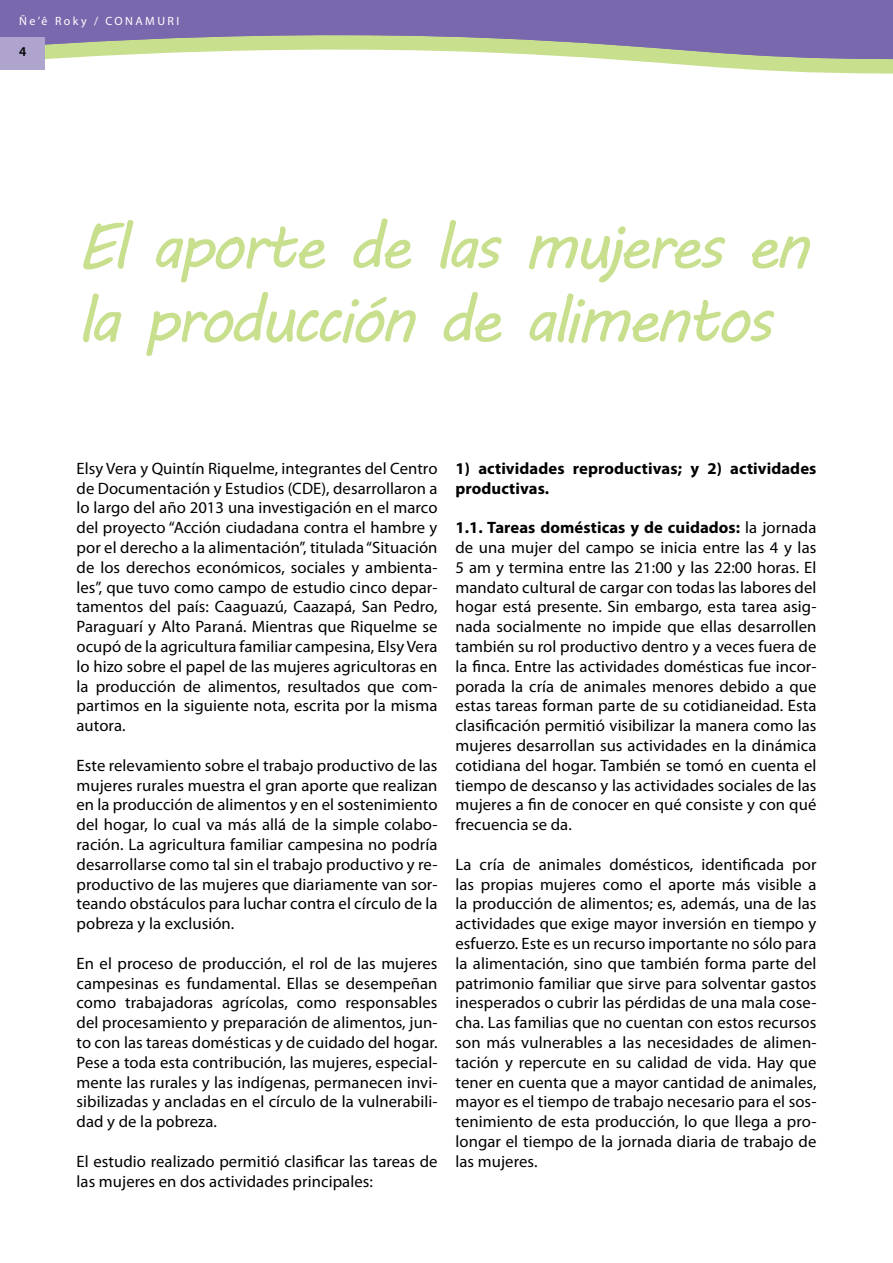
<style>
.page{position:relative;width:893px;height:1263px;background:#fff}
.page>*{position:absolute;margin:0;border:0;box-sizing:border-box;transform-origin:0 0}
.t1{font:64.5px/73.5px "MV Boli";letter-spacing:-.065em;color:#c8df8e}
.t2{font:16.5px/19.8px "Myriad Pro";letter-spacing:.005em;color:#000;text-align:justify}
.t3{font:700 16.5px/19.8px "Myriad Pro";letter-spacing:.005em;color:#000}
.t4{font:600 13.5px "Myriad Pro";color:#000}
.t5{font:12px "Myriad Pro";letter-spacing:.2em;color:#fff}
.s1{font-weight:700}
</style>
<div class="page">
<svg style="left:44px;top:60px;width:849px;height:14px"></svg>
<svg style="left:0;top:0;width:892px;height:60px"></svg>
<svg style="left:892px;top:0;width:1px;height:60px"></svg>
<div style="left:0;top:37px;width:44px;height:33px;background:#afa4ce"></div>
<p class="t5" style="left:19px;top:14px;width:161px">Ñe’ê Roky / CONAMURI</p>
<p class="t4" style="left:19px;top:43px;width:9px">4</p>
<h1 class="t1" style="left:77px;top:208px;width:734px">El aporte de las mujeres en la producción de alimentos</h1>
<p class="t2" style="left:77px;top:458px;width:362px">Elsy Vera y Quintín Riquelme, integrantes del Centro de Documentación y Estudios (CDE), desarrollaron a lo largo del año 2013 una investigación en el marco del proyecto “Acción ciudadana contra el hambre y por el derecho a la alimentación”, titulada “Situación de los derechos económicos, sociales y ambienta&shy;les”, que tuvo como campo de estudio cinco depar&shy;tamentos del país: Caaguazú, Caazapá, San Pedro, Paraguarí y Alto Paraná. Mientras que Riquelme se ocupó de la agricultura familiar campesina, Elsy Vera lo hizo sobre el papel de las mujeres agricultoras en la producción de alimentos, resultados que com&shy;partimos en la siguiente nota, escrita por la misma autora.</p>
<p class="t2" style="left:77px;top:755px;width:362px">Este relevamiento sobre el trabajo productivo de las mujeres rurales muestra el gran aporte que realizan en la producción de alimentos y en el sostenimiento del hogar, lo cual va más allá de la simple colabo&shy;ración. La agricultura familiar campesina no podría desarrollarse como tal sin el trabajo productivo y re&shy;productivo de las mujeres que diariamente van sor&shy;teando obstáculos para luchar contra el círculo de la pobreza y la exclusión.</p>
<p class="t2" style="left:77px;top:953px;width:362px">En el proceso de producción, el rol de las mujeres campesinas es fundamental. Ellas se desempeñan como trabajadoras agrícolas, como responsables del procesamiento y preparación de alimentos, jun&shy;to con las tareas domésticas y de cuidado del hogar.<br>Pese a toda esta contribución, las mujeres, especial&shy;mente las rurales y las indígenas, permanecen invi&shy;sibilizadas y ancladas en el círculo de la vulnerabili&shy;dad y de la pobreza.</p>
<p class="t2" style="left:77px;top:1151px;width:362px">El estudio realizado permitió clasificar las tareas de las mujeres en dos actividades principales:</p>
<p class="t3" style="left:455px;top:458px;width:362px">1) actividades reproductivas; y 2) actividades productivas.</p>
<p class="t2" style="left:455px;top:517px;width:362px"><span class="s1">1.1. Tareas domésticas y de cuidados:</span> la jornada de una mujer del campo se inicia entre las 4 y las 5 am y termina entre las 21:00 y las 22:00 horas. El mandato cultural de cargar con todas las labores del hogar está presente. Sin embargo, esta tarea asig&shy;nada socialmente no impide que ellas desarrollen también su rol productivo dentro y a veces fuera de la finca. Entre las actividades domésticas fue incor&shy;porada la cría de animales menores debido a que estas tareas forman parte de su cotidianeidad. Esta clasificación permitió visibilizar la manera como las mujeres desarrollan sus actividades en la dinámica cotidiana del hogar. También se tomó en cuenta el tiempo de descanso y las actividades sociales de las mujeres a fin de conocer en qué consiste y con qué frecuencia se da.</p>
<p class="t2" style="left:455px;top:854px;width:362px">La cría de animales domésticos, identificada por las propias mujeres como el aporte más visible a la producción de alimentos; es, además, una de las actividades que exige mayor inversión en tiempo y esfuerzo. Este es un recurso importante no sólo para la alimentación, sino que también forma parte del patrimonio familiar que sirve para solventar gastos inesperados o cubrir las pérdidas de una mala cose&shy;cha. Las familias que no cuentan con estos recursos son más vulnerables a las necesidades de alimen&shy;tación y repercute en su calidad de vida. Hay que tener en cuenta que a mayor cantidad de animales, mayor es el tiempo de trabajo necesario para el sos&shy;tenimiento de esta producción, lo que llega a pro&shy;longar el tiempo de la jornada diaria de trabajo de las mujeres.</p>
</div>
